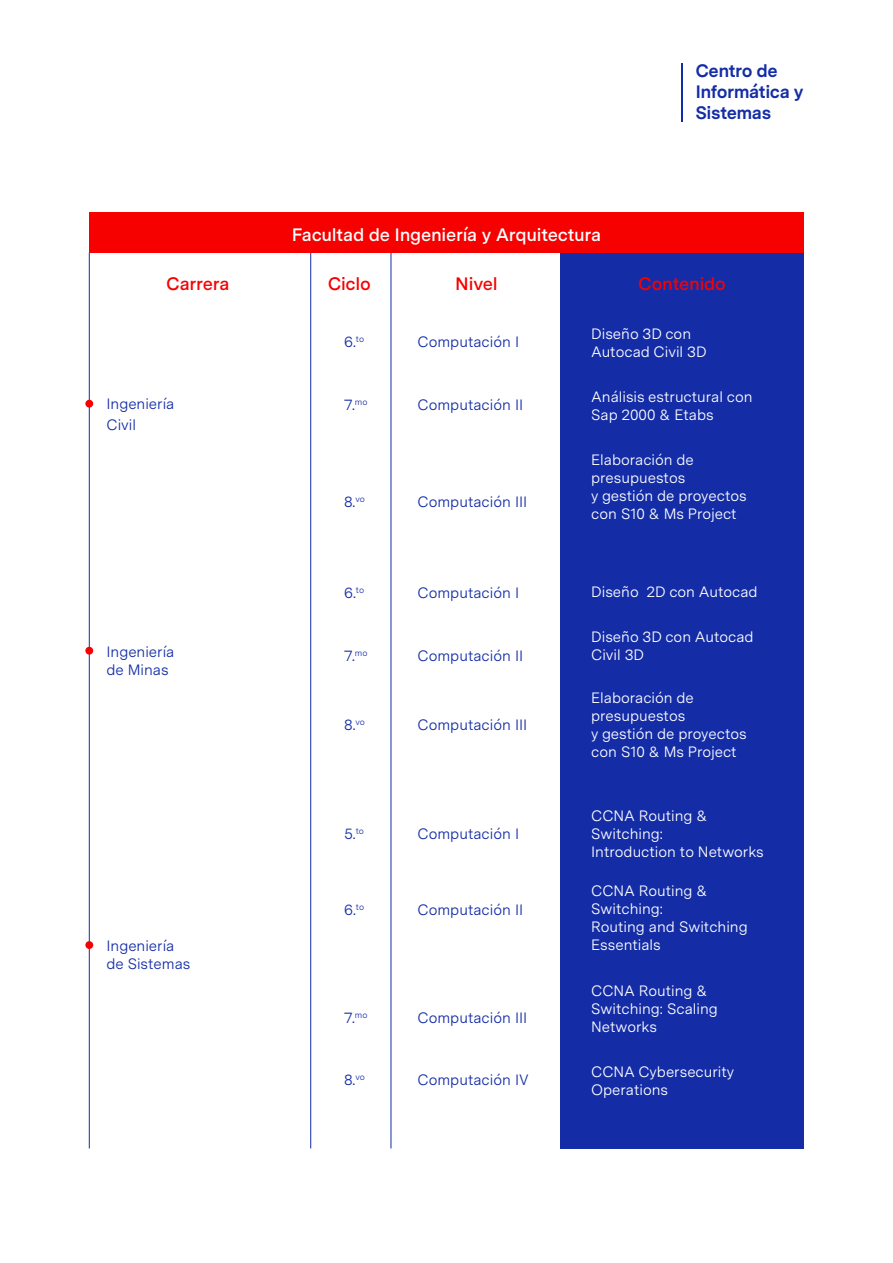
<style>
.page{position:relative;width:893px;height:1263px;background:#fff}
.page>*{position:absolute;margin:0;border:0;box-sizing:border-box;transform-origin:0 0}
.t1{font:600 18px "Messina Sans";letter-spacing:-.015em;color:#fff}
.t2{font:700 18px/20.9px "Messina Sans";letter-spacing:-.025em;color:#142da7}
.t3{font:600 18px "Messina Sans";letter-spacing:-.015em;color:#f60000}
.t4{font:15px/18px "Messina Sans";color:#fff}
.t5{font:15px/18px "Messina Sans";color:#142da7}
.t6{font:8.7px "Messina Sans";color:#142da7}
</style>
<div class="page">
<div style="left:560px;top:253px;width:244px;height:895px;background:#142da7"></div>
<hr style="left:89px;top:253px;width:1px;height:895px;background:#142da7">
<hr style="left:310px;top:253px;width:1px;height:895px;background:#142da7">
<hr style="left:391px;top:253px;width:1px;height:895px;background:#142da7">
<div style="left:85px;top:400px;width:8px;height:8px;background:#f60000;border-radius:50%"></div>
<div style="left:85px;top:647px;width:8px;height:8px;background:#f60000;border-radius:50%"></div>
<div style="left:85px;top:941px;width:8px;height:8px;background:#f60000;border-radius:50%"></div>
<div style="left:89px;top:212px;width:715px;height:41px;background:#f60000"></div>
<hr style="left:681px;top:63px;width:1px;height:59px;background:#142da7">
<p class="t1" style="left:292px;top:221px;width:311px">Facultad de Ingeniería y Arquitectura</p>
<p class="t2" style="left:695px;top:60px;width:110px">Centro de<br>Informática y<br>Sistemas</p>
<p class="t3" style="left:166px;top:271px;width:65px">Carrera</p>
<p class="t3" style="left:328px;top:271px;width:45px">Ciclo</p>
<p class="t3" style="left:455px;top:271px;width:44px">Nivel</p>
<p class="t3" style="left:638px;top:271px;width:89px">Contenido</p>
<p class="t5" style="left:106px;top:392px;width:69px;line-height:21px">Ingeniería<br>Civil</p>
<p class="t5" style="left:106px;top:642px;width:69px">Ingeniería de Minas</p>
<p class="t5" style="left:106px;top:936px;width:85px">Ingeniería de Sistemas</p>
<p class="t5" style="left:344px;top:332px;width:22px">6.<sup>to</sup></p>
<p class="t4" style="left:591px;top:324px;width:117px">Diseño 3D con<br>Autocad Civil 3D</p>
<p class="t4" style="left:591px;top:388px;width:163px">Análisis estructural con<br>Sap 2000 &amp; Etabs</p>
<p class="t4" style="left:591px;top:450px;width:157px">Elaboración de presupuestos<br>y gestión de proyectos con S10 &amp; Ms Project</p>
<p class="t5" style="left:417px;top:332px;width:103px">Computación I</p>
<p class="t5" style="left:417px;top:395px;width:107px">Computación II</p>
<p class="t5" style="left:344px;top:395px;width:25px">7.<sup>mo</sup></p>
<p class="t5" style="left:417px;top:493px;width:111px">Computación III</p>
<p class="t5" style="left:344px;top:493px;width:22px">8.<sup>vo</sup></p>
<p class="t5" style="left:417px;top:583px;width:103px">Computación I</p>
<p class="t5" style="left:344px;top:583px;width:22px">6.<sup>to</sup></p>
<p class="t4" style="left:591px;top:582px;width:168px">Diseño 2D con Autocad</p>
<p class="t4" style="left:591px;top:628px;width:164px">Diseño 3D con Autocad<br>Civil 3D</p>
<p class="t4" style="left:591px;top:688px;width:157px">Elaboración de presupuestos<br>y gestión de proyectos con S10 &amp; Ms Project</p>
<p class="t5" style="left:417px;top:646px;width:107px">Computación II</p>
<p class="t5" style="left:344px;top:646px;width:25px">7.<sup>mo</sup></p>
<p class="t5" style="left:417px;top:715px;width:111px">Computación III</p>
<p class="t5" style="left:344px;top:715px;width:22px">8.<sup>vo</sup></p>
<p class="t5" style="left:344px;top:825px;width:21px">5.<sup>to</sup></p>
<p class="t5" style="left:417px;top:825px;width:103px">Computación I</p>
<p class="t5" style="left:344px;top:900px;width:22px">6.<sup>to</sup></p>
<p class="t5" style="left:417px;top:900px;width:107px">Computación II</p>
<p class="t5" style="left:344px;top:1008px;width:25px">7.<sup>mo</sup></p>
<p class="t5" style="left:417px;top:1008px;width:111px">Computación III</p>
<p class="t5" style="left:344px;top:1070px;width:13px">8.</p>
<p class="t5" style="left:417px;top:1070px;width:113px">Computación IV</p>
<p class="t6" style="left:355px;top:1070px;width:11px">vo</p>
<p class="t4" style="left:591px;top:806px;width:174px">CCNA Routing &amp;<br>Switching:<br>Introduction to Networks</p>
<p class="t4" style="left:591px;top:881px;width:158px">CCNA Routing &amp;<br>Switching:<br>Routing and Switching<br>Essentials</p>
<p class="t4" style="left:591px;top:981px;width:128px">CCNA Routing &amp;<br>Switching: Scaling<br>Networks</p>
<p class="t4" style="left:591px;top:1062px;width:145px">CCNA Cybersecurity<br>Operations</p>
</div>
